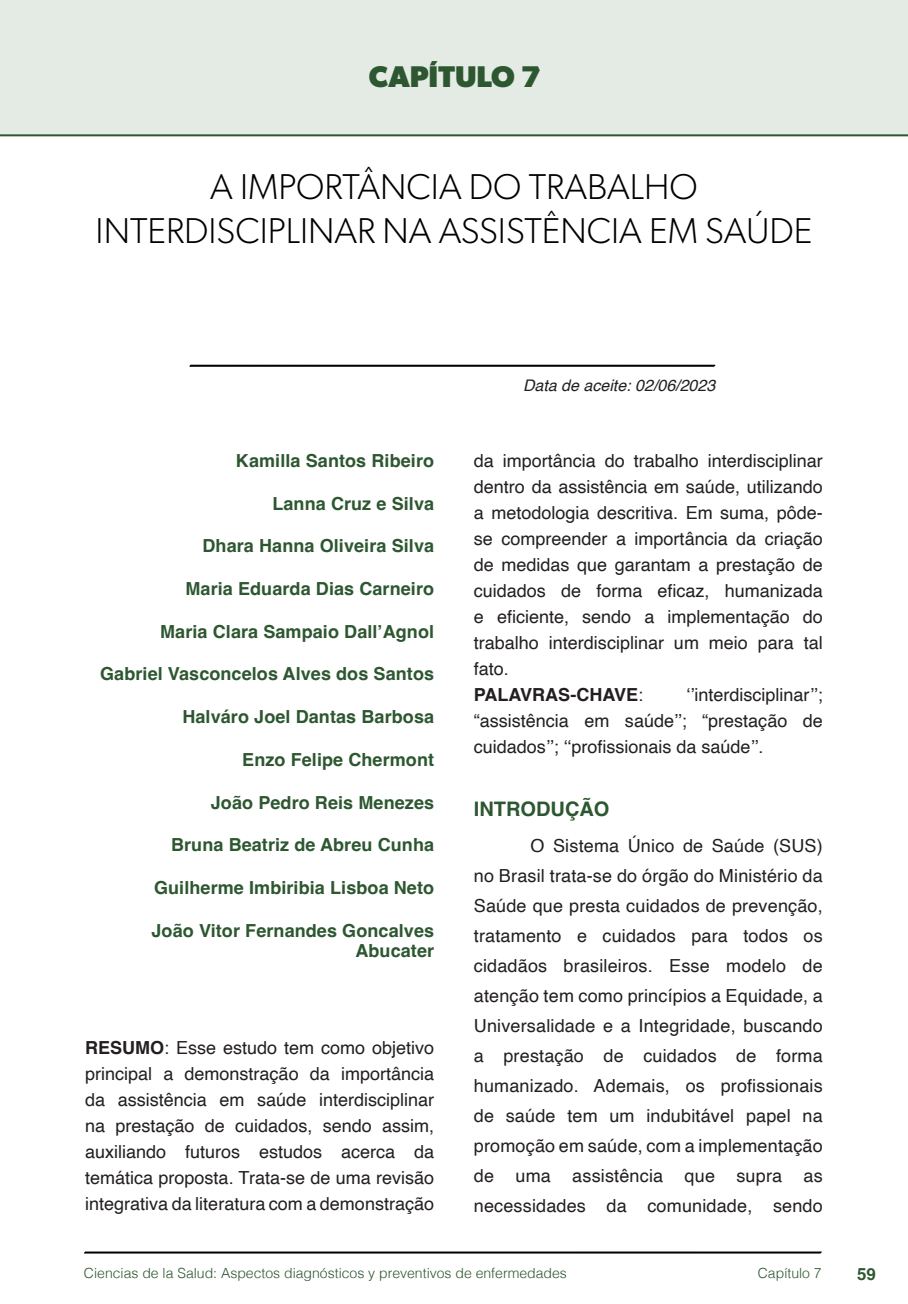
<style>
.page{position:relative;width:908px;height:1304px;background:#fff}
.page>*{position:absolute;margin:0;border:0;box-sizing:border-box;transform-origin:0 0}
.t1{font:300 36px/44px "Gibson";color:#000;text-align:center}
.t2{font:700 30px "Gibson";color:#2d5730}
.t3{font:700 20px "Helvetica";color:#2d5730}
.t4{font:18px/26px "Helvetica";color:#231f20;text-align:justify}
.t5{font:700 18px/20px "Helvetica";letter-spacing:.005em;color:#2d5730;text-align:right}
.t6{font:700 16.8px "Helvetica";color:#2d5730}
.t7{font:italic 16px "Helvetica";color:#231f20}
.t8{font:300 14px "Helvetica";color:#2d5730}
.s1{font-weight:700}
</style>
<div class="page">
<svg style="left:84px;top:1251px;width:737px;height:3px;background:#515151"></svg>
<svg style="left:189px;top:364px;width:526px;height:3px;background:#4f4f4f"></svg>
<div style="left:0;top:0;width:907px;height:136px;background:#e4eae4"></div>
<div style="left:44px;top:72px;width:68px;height:61px;background:#e4eae4"></div>
<h2 class="t2" style="left:369px;top:58px;width:173px">CAPÍTULO 7</h2>
<h1 class="t1" style="left:96px;top:164px;width:717px">A IMPORTÂNCIA DO TRABALHO<br>INTERDISCIPLINAR NA ASSISTÊNCIA EM SAÚDE</h1>
<p class="t5" style="left:236px;top:453px;width:199px">Kamilla Santos Ribeiro</p>
<p class="t5" style="left:272px;top:495px;width:163px">Lanna Cruz e Silva</p>
<p class="t5" style="left:202px;top:538px;width:233px">Dhara Hanna Oliveira Silva</p>
<p class="t5" style="left:185px;top:581px;width:250px">Maria Eduarda Dias Carneiro</p>
<p class="t5" style="left:160px;top:623px;width:275px">Maria Clara Sampaio Dall’Agnol</p>
<p class="t5" style="left:100px;top:666px;width:335px">Gabriel Vasconcelos Alves dos Santos</p>
<p class="t5" style="left:182px;top:709px;width:253px">Halváro Joel Dantas Barbosa</p>
<p class="t5" style="left:242px;top:751px;width:193px">Enzo Felipe Chermont</p>
<p class="t5" style="left:211px;top:794px;width:225px">João Pedro Reis Menezes</p>
<p class="t5" style="left:171px;top:837px;width:264px">Bruna Beatriz de Abreu Cunha</p>
<p class="t5" style="left:154px;top:879px;width:281px">Guilherme Imbiribia Lisboa Neto</p>
<p class="t5" style="left:151px;top:922px;width:284px">João Vitor Fernandes Goncalves<br>Abucater</p>
<p class="t4" style="left:85px;top:1035px;width:350px"><span class="s1">RESUMO</span>: Esse estudo tem como objetivo principal a demonstração da importância da assistência em saúde interdisciplinar na prestação de cuidados, sendo assim, auxiliando futuros estudos acerca da temática proposta. Trata-se de uma revisão integrativa da literatura com a demonstração</p>
<p class="t7" style="left:523px;top:373px;width:194px">Data de aceite: 02/06/2023</p>
<p class="t4" style="left:473px;top:448px;width:350px;text-align:left">da importância do trabalho interdisciplinar dentro da assistência em saúde, utilizando a metodologia descritiva. Em suma, pôde&shy;se compreender a importância da criação de medidas que garantam a prestação de cuidados de forma eficaz, humanizada e eficiente, sendo a implementação do trabalho interdisciplinar um meio para tal fato.<br><span class="s1">PALAVRAS-CHAVE</span>:</p>
<p class="t4" style="left:473px;top:682px;width:350px;text-indent:212px">‘’interdisciplinar’’; “assistência em saúde’’; “prestação de cuidados’’; ‘‘profissionais da saúde’’.</p>
<p class="t3" style="left:473px;top:797px;width:137px">INTRODUÇÃO</p>
<p class="t4" style="left:473px;top:831px;width:350px;line-height:30px;text-indent:57px">O Sistema Único de Saúde (SUS) no Brasil trata-se do órgão do Ministério da Saúde que presta cuidados de prevenção, tratamento e cuidados para todos os cidadãos brasileiros. Esse modelo de atenção tem como princípios a Equidade, a Universalidade e a Integridade, buscando a prestação de cuidados de forma humanizado. Ademais, os profissionais de saúde tem um indubitável papel na promoção em saúde, com a implementação de uma assistência que supra as necessidades da comunidade, sendo</p>
<p class="t8" style="left:84px;top:1261px;width:484px">Ciencias de la Salud: Aspectos diagnósticos y preventivos de enfermedades</p>
<p class="t8" style="left:757px;top:1261px;width:65px">Capítulo 7</p>
<p class="t6" style="left:856px;top:1264px;width:20px">59</p>
</div>
